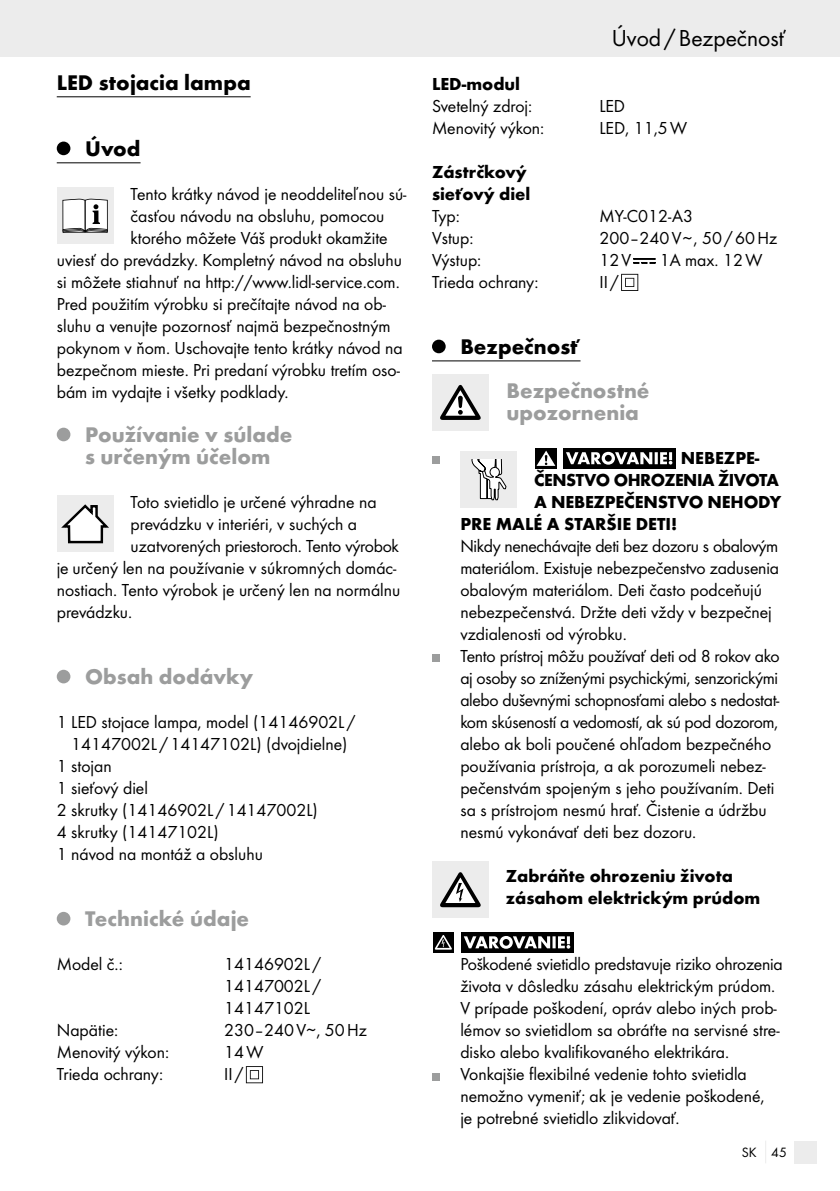
<style>
.page{position:relative;width:840px;height:1191px;background:#fff}
.page>*{position:absolute;margin:0;border:0;box-sizing:border-box;transform-origin:0 0}
.t1{font:24px "Futura Boo";color:#000}
.t2{font:700 22px/22px "Futura";color:#9c9d9d}
.t3{font:700 22px "Futura";color:#000}
.t4{font:18px/22px "Futura Boo";color:#000}
.t5{font:700 18px/22px "Futura";color:#000}
.t6{font:700 18px "Futura";letter-spacing:-.025em;color:#000}
.t7{font:14px "Futura Boo";color:#000}
</style>
<div class="page">
<div style="left:0;top:0;width:839px;height:57px;background:#ececec"></div>
<div style="left:794px;top:1140px;width:22px;height:23px;background:#ececec"></div>
<hr style="left:57px;top:96px;width:193px;height:1px;background:#000">
<hr style="left:57px;top:162px;width:83px;height:1px;background:#000">
<div style="left:57px;top:142px;width:13px;height:13px;background:#000;border-radius:50%"></div>
<div style="left:57px;top:187px;width:56px;height:57px;background:#ececec"></div>
<svg style="left:62px;top:199px;width:46px;height:34px;background:#c6c6c6"></svg>
<div style="left:57px;top:428px;width:13px;height:13px;background:#9c9d9d;border-radius:50%"></div>
<div style="left:57px;top:495px;width:56px;height:57px;background:#ececec"></div>
<svg style="left:61px;top:504px;width:48px;height:40px"></svg>
<div style="left:57px;top:670px;width:13px;height:13px;background:#9c9d9d;border-radius:50%"></div>
<div style="left:57px;top:912px;width:13px;height:13px;background:#9c9d9d;border-radius:50%"></div>
<svg style="left:246px;top:1066px;width:17px;height:17px"></svg>
<hr style="left:432px;top:360px;width:148px;height:1px;background:#000">
<svg style="left:633px;top:259px;width:22px;height:5px"></svg>
<svg style="left:621px;top:274px;width:17px;height:17px"></svg>
<div style="left:432px;top:340px;width:13px;height:13px;background:#000;border-radius:50%"></div>
<div style="left:432px;top:374px;width:56px;height:57px;background:#ececec"></div>
<svg style="left:440px;top:385px;width:40px;height:35px"></svg>
<div style="left:432px;top:456px;width:7px;height:8px;background:#9c9d9d"></div>
<div style="left:460px;top:451px;width:57px;height:57px;background:#ececec"></div>
<svg style="left:471px;top:459px;width:35px;height:41px"></svg>
<div style="left:563px;top:448px;width:112px;height:20px;background:#000"></div>
<div style="left:535px;top:448px;width:21px;height:20px;background:#000"></div>
<svg style="left:536px;top:450px;width:19px;height:16px"></svg>
<svg style="left:566px;top:452px;width:106px;height:12px"></svg>
<div style="left:432px;top:654px;width:7px;height:8px;background:#9c9d9d"></div>
<div style="left:432px;top:861px;width:56px;height:57px;background:#ececec"></div>
<svg style="left:440px;top:872px;width:40px;height:35px"></svg>
<div style="left:461px;top:932px;width:112px;height:20px;background:#000"></div>
<svg style="left:463px;top:936px;width:107px;height:12px"></svg>
<svg style="left:433px;top:932px;width:20px;height:20px"></svg>
<svg style="left:434px;top:935px;width:17px;height:14px"></svg>
<div style="left:432px;top:1072px;width:7px;height:8px;background:#9c9d9d"></div>
<p class="t3" style="left:57px;top:69px;width:195px">LED stojacia lampa</p>
<p class="t3" style="left:85px;top:135px;width:57px">Úvod</p>
<p class="t4" style="left:130px;top:183px;width:277px">Tento krátky návod je neoddeliteľnou sú-</p>
<p class="t4" style="left:130px;top:205px;width:255px">časťou návodu na obsluhu, pomocou</p>
<p class="t4" style="left:130px;top:227px;width:258px">ktorého môžete Váš produkt okamžite</p>
<p class="t4" style="left:57px;top:249px;width:346px">uviesť do prevádzky. Kompletný návod na obsluhu</p>
<p class="t4" style="left:57px;top:271px;width:344px">si môžete stiahnuť na http://www.lidl-service.com.</p>
<p class="t4" style="left:57px;top:293px;width:330px">Pred použitím výrobku si prečítajte návod na ob-</p>
<p class="t4" style="left:57px;top:315px;width:335px">sluhu a venujte pozornosť najmä bezpečnostným</p>
<p class="t4" style="left:57px;top:337px;width:347px">pokynom v ňom. Uschovajte tento krátky návod na</p>
<p class="t4" style="left:57px;top:359px;width:344px">bezpečnom mieste. Pri predaní výrobku tretím oso-</p>
<p class="t4" style="left:57px;top:381px;width:233px">bám im vydajte i všetky podklady.</p>
<p class="t2" style="left:85px;top:423px;width:208px">Používanie v súlade s určeným účelom</p>
<p class="t4" style="left:130px;top:491px;width:247px">Toto svietidlo je určené výhradne na</p>
<p class="t4" style="left:130px;top:513px;width:228px">prevádzku v interiéri, v suchých a</p>
<p class="t4" style="left:130px;top:535px;width:270px">uzatvorených priestoroch. Tento výrobok</p>
<p class="t4" style="left:57px;top:557px;width:341px">je určený len na používanie v súkromných domác-</p>
<p class="t4" style="left:57px;top:579px;width:345px">nostiach. Tento výrobok je určený len na normálnu</p>
<p class="t4" style="left:57px;top:601px;width:77px">prevádzku.</p>
<p class="t2" style="left:85px;top:665px;width:169px">Obsah dodávky</p>
<p class="t4" style="left:57px;top:711px;width:300px">1 LED stojace lampa, model (14146902L /</p>
<p class="t4" style="left:71px;top:733px;width:277px">14147002L /14147102L) (dvojdielne)</p>
<p class="t4" style="left:57px;top:755px;width:56px">1 stojan</p>
<p class="t4" style="left:57px;top:777px;width:93px">1 sieťový diel</p>
<p class="t4" style="left:57px;top:799px;width:262px">2 skrutky (14146902L /14147002L)</p>
<p class="t4" style="left:57px;top:821px;width:163px">4 skrutky (14147102L)</p>
<p class="t4" style="left:57px;top:843px;width:207px">1 návod na montáž a obsluhu</p>
<p class="t2" style="left:85px;top:907px;width:165px">Technické údaje</p>
<p class="t4" style="left:57px;top:953px;width:67px">Model č.:</p>
<p class="t4" style="left:224px;top:953px;width:98px;text-align:justify">14146902L / 14147002L / 14147102L</p>
<p class="t4" style="left:57px;top:1019px;width:63px">Napätie:</p>
<p class="t4" style="left:224px;top:1019px;width:144px">230–240V∼, 50Hz</p>
<p class="t4" style="left:57px;top:1041px;width:114px">Menovitý výkon:</p>
<p class="t4" style="left:224px;top:1041px;width:41px">14W</p>
<p class="t4" style="left:57px;top:1063px;width:108px">Trieda ochrany:</p>
<p class="t4" style="left:224px;top:1063px;width:21px">II/</p>
<h1 class="t1" style="left:611px;top:24px;width:176px">Úvod/Bezpečnosť</h1>
<p class="t5" style="left:432px;top:73px;width:89px">LED-modul</p>
<p class="t4" style="left:432px;top:95px;width:102px">Svetelný zdroj:</p>
<p class="t4" style="left:599px;top:95px;width:27px">LED</p>
<p class="t4" style="left:432px;top:117px;width:114px">Menovitý výkon:</p>
<p class="t4" style="left:599px;top:117px;width:89px">LED, 11,5W</p>
<p class="t5" style="left:432px;top:161px;width:100px">Zástrčkový sieťový diel</p>
<p class="t4" style="left:432px;top:205px;width:29px">Typ:</p>
<p class="t4" style="left:599px;top:205px;width:95px">MY-C012-A3</p>
<p class="t4" style="left:432px;top:227px;width:43px">Vstup:</p>
<p class="t4" style="left:599px;top:227px;width:179px">200–240V~, 50/60Hz</p>
<p class="t4" style="left:432px;top:249px;width:51px">Výstup:</p>
<p class="t4" style="left:599px;top:249px;width:33px">12V</p>
<p class="t4" style="left:659px;top:249px;width:104px">1A max. 12W</p>
<p class="t4" style="left:432px;top:271px;width:108px">Trieda ochrany:</p>
<p class="t4" style="left:599px;top:271px;width:21px">II/</p>
<p class="t3" style="left:460px;top:333px;width:122px">Bezpečnosť</p>
<p class="t2" style="left:506px;top:379px;width:144px">Bezpečnostné upozornenia</p>
<p class="t5" style="left:680px;top:447px;width:80px">NEBEZPE-</p>
<p class="t6" style="left:534px;top:469px;width:246px">ČENSTVO OHROZENIA ŽIVOTA</p>
<p class="t5" style="left:534px;top:491px;width:248px">A NEBEZPEČENSTVO NEHODY</p>
<p class="t5" style="left:460px;top:513px;width:218px">PRE MALÉ A STARŠIE DETI!</p>
<p class="t4" style="left:460px;top:535px;width:320px">Nikdy nenechávajte deti bez dozoru s obalovým materiálom. Existuje nebezpečenstvo zadusenia obalovým materiálom. Deti často podceňujú nebezpečenstvá. Držte deti vždy v bezpečnej vzdialenosti od výrobku.<br>Tento prístroj môžu používať deti od 8 rokov ako aj osoby so zníženými psychickými, senzorickými alebo duševnými schopnosťami alebo s nedostat&shy;kom skúseností a vedomostí, ak sú pod dozorom, alebo ak boli poučené ohľadom bezpečného používania prístroja, a ak porozumeli nebez&shy;pečenstvám spojeným s jeho používaním. Deti sa s prístrojom nesmú hrať. Čistenie a údržbu nesmú vykonávať deti bez dozoru.</p>
<p class="t5" style="left:505px;top:865px;width:256px">Zabráňte ohrozeniu života zásahom elektrickým prúdom</p>
<p class="t4" style="left:460px;top:953px;width:324px">Poškodené svietidlo predstavuje riziko ohrozenia života v dôsledku zásahu elektrickým prúdom.<br>V prípade poškodení, opráv alebo iných prob&shy;lémov so svietidlom sa obráťte na servisné stre&shy;disko alebo kvalifikovaného elektrikára.<br>Vonkajšie flexibilné vedenie tohto svietidla nemožno vymeniť; ak je vedenie poškodené,<br>je potrebné svietidlo zlikvidovať.</p>
<p class="t7" style="left:741px;top:1144px;width:46px">SK 45</p>
</div>
